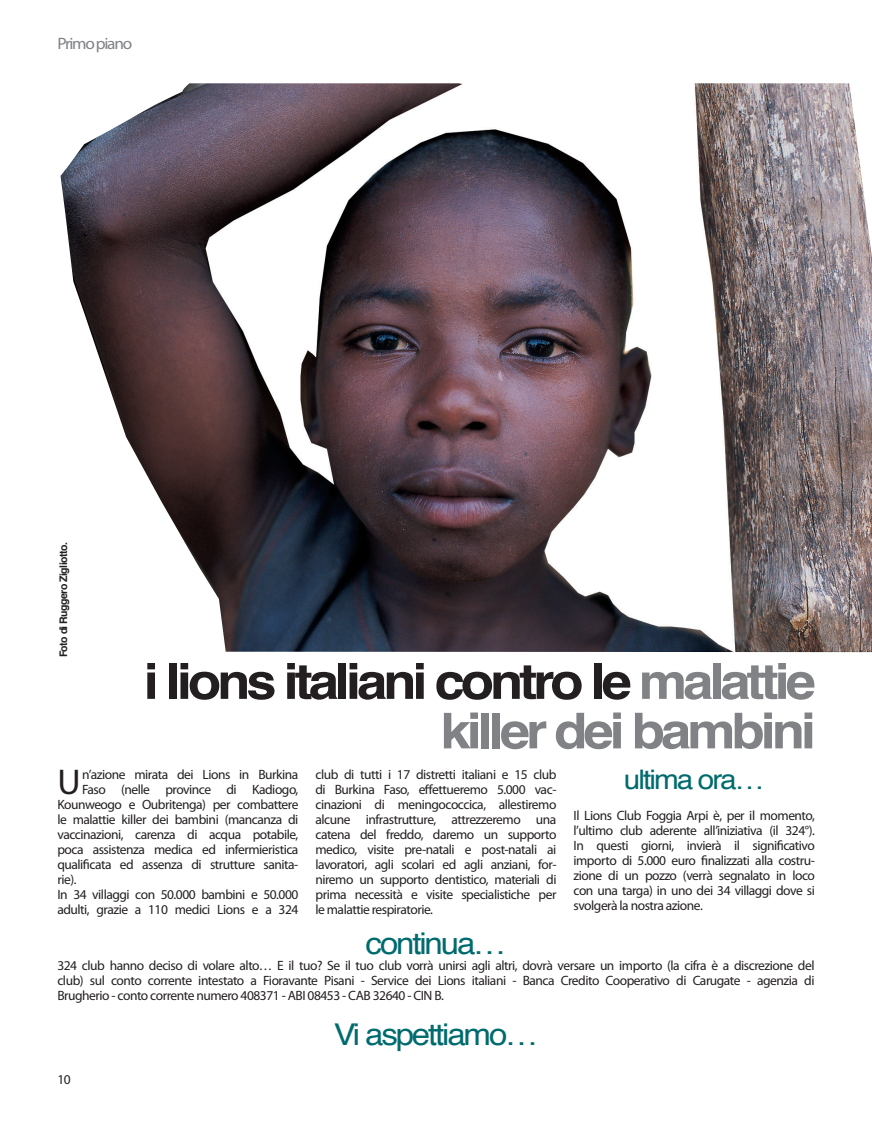
<style>
.page{position:relative;width:872px;height:1127px;background:#fff}
.page>*{position:absolute;margin:0;border:0;box-sizing:border-box;transform-origin:0 0}
.Titolo_2{font:700 49.5px/49.5px "Helvetica";letter-spacing:-.075em;color:#808285;text-align:right;scale:1.1 1}
.Rivista_int__10{font:35.85px "Myriad Pro";color:#231f20}
.Titolo_3{font:30px "Helvetica";letter-spacing:-.065em;color:#006b6e;scale:1.1 1}
.Titolo_3-2{font:27px "Helvetica";letter-spacing:-.065em;color:#006b6e;scale:1.1 1}
.t1{font:16.5px "Myriad Pro";letter-spacing:-.075em;color:#808285;scale:1.05 1}
.Rivista_int__10-2{font:13.5px/15.1px "Myriad Pro";letter-spacing:-.035em;color:#231f20}
.Didascalia{font:700 10.5px "Helvetica";letter-spacing:-.05em;color:#231f20}
.s1{color:#231f20}
</style>
<div class="page">
<img style="left:60px;top:83px;width:812px;height:569px">
<p class="t1" style="left:57px;top:34px;width:73px">Primo piano</p>
<p class="Didascalia" style="left:54px;top:657px;width:117px;rotate:-90deg">Foto di Ruggero Zigliotto.</p>
<p class="Titolo_2" style="left:144px;top:654px;width:612px"><span class="s1">i lions italiani contro le</span> malattie killer dei bambini</p>
<p class="Rivista_int__10" style="left:57px;top:759px;width:25px">U</p>
<p class="Rivista_int__10-2" style="left:82px;top:766px;width:218px">n’azione mirata dei Lions in Burkina</p>
<p class="Rivista_int__10-2" style="left:82px;top:781px;width:218px">Faso (nelle province di Kadiogo,</p>
<p class="Rivista_int__10-2" style="left:57px;top:796px;width:242px">Kounweogo e Oubritenga) per combattere</p>
<p class="Rivista_int__10-2" style="left:57px;top:811px;width:242px">le malattie killer dei bambini (mancanza di</p>
<p class="Rivista_int__10-2" style="left:57px;top:826px;width:242px">vaccinazioni, carenza di acqua potabile,</p>
<p class="Rivista_int__10-2" style="left:57px;top:841px;width:242px">poca assistenza medica ed infermieristica</p>
<p class="Rivista_int__10-2" style="left:57px;top:857px;width:242px">qualificata ed assenza di strutture sanita-</p>
<p class="Rivista_int__10-2" style="left:57px;top:872px;width:21px">rie).</p>
<p class="Rivista_int__10-2" style="left:57px;top:887px;width:242px">In 34 villaggi con 50.000 bambini e 50.000 adulti, grazie a 110 medici Lions e a 324</p>
<p class="Rivista_int__10-2" style="left:315px;top:766px;width:242px;text-align:justify">club di tutti i 17 distretti italiani e 15 club di Burkina Faso, effettueremo 5.000 vac&shy;cinazioni di meningococcica, allestiremo alcune infrastrutture, attrezzeremo una catena del freddo, daremo un supporto medico, visite pre-natali e post-natali ai lavoratori, agli scolari ed agli anziani, for&shy;niremo un supporto dentistico, materiali di prima necessità e visite specialistiche per le malattie respiratorie.</p>
<p class="Titolo_3-2" style="left:624px;top:757px;width:129px">ultima ora…</p>
<p class="Rivista_int__10-2" style="left:573px;top:807px;width:243px;text-align:justify">Il Lions Club Foggia Arpi è, per il momento, l’ultimo club aderente all’iniziativa (il 324°).<br>In questi giorni, invierà il significativo importo di 5.000 euro finalizzati alla costru&shy;zione di un pozzo (verrà segnalato in loco con una targa) in uno dei 34 villaggi dove si svolgerà la nostra azione.</p>
<p class="Titolo_3" style="left:366px;top:918px;width:129px">continua…</p>
<p class="Rivista_int__10-2" style="left:57px;top:972px;width:758px">club) sul conto corrente intestato a Fioravante Pisani - Service dei Lions italiani - Banca Credito Cooperativo di Carugate - agenzia di<br>Brugherio - conto corrente numero 408371 - ABI 08453 - CAB 32640 - CIN B.</p>
<p class="Titolo_3" style="left:334px;top:1008px;width:187px">Vi aspettiamo…</p>
<p class="Rivista_int__10-2" style="left:57px;top:957px;width:758px">324 club hanno deciso di volare alto… E il tuo? Se il tuo club vorrà unirsi agli altri, dovrà versare un importo (la cifra è a discrezione del</p>
<p class="Rivista_int__10-2" style="left:57px;top:1072px;width:15px">10</p>
</div>
